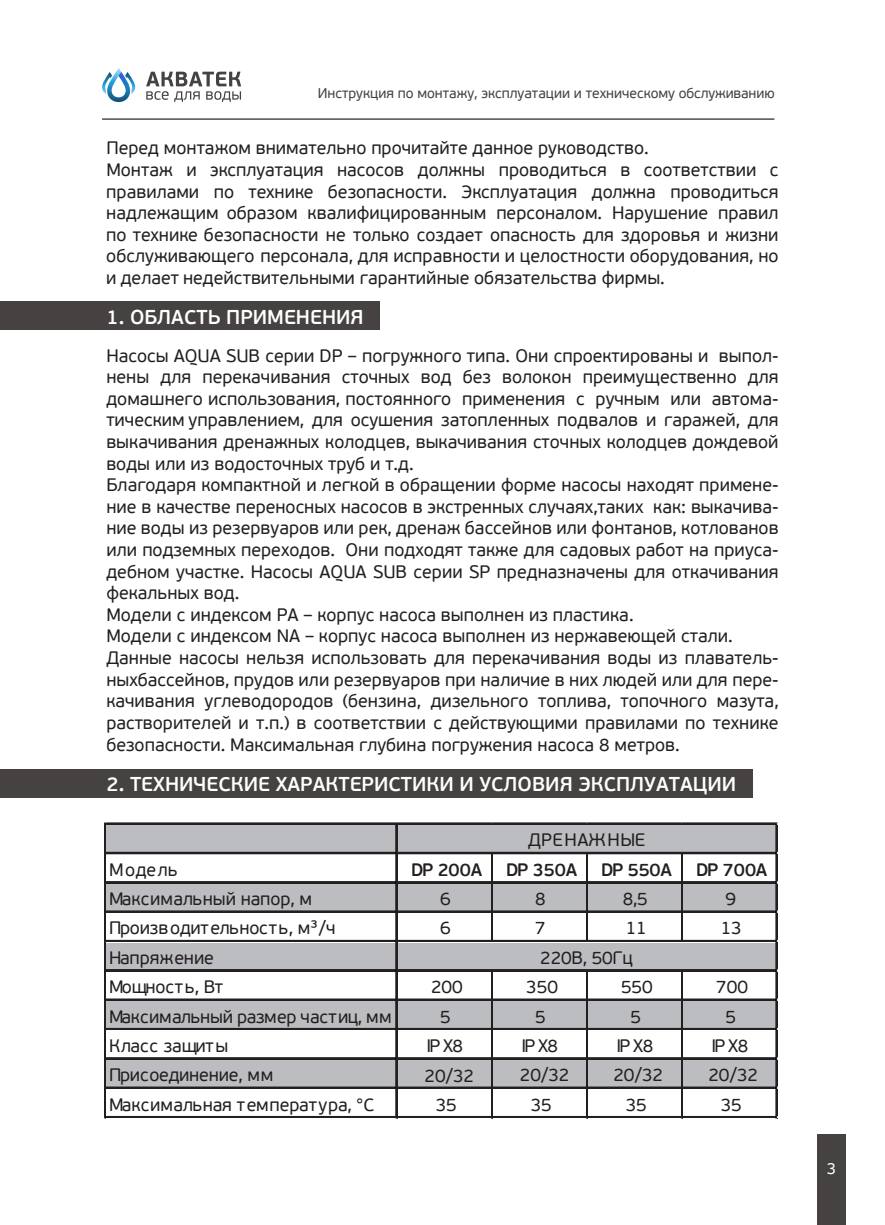
<style>
.page{position:relative;width:885px;height:1225px;background:#fff}
.page>*{position:absolute;margin:0;border:0;box-sizing:border-box;transform-origin:0 0}
.t1{font:600 20px "PF Beau Sans Pro";color:#fff}
.t2{font:18px/21.6px "PF Beau Sans Pro";color:#231f20}
.t3{font:18px "PF Beau Sans Pro";letter-spacing:-.02em;color:#231f20}
.t4{font:600 18px "PF Beau Sans Pro";letter-spacing:-.01em;color:#231f20}
.t5{font:18px "PF Beau Sans Pro";letter-spacing:.03em;color:#231f20}
.t6{font:16px "PF Beau Sans Pro";color:#fff}
.t7{font:14px "PF Beau Sans Pro";color:#454241}
</style>
<div class="page">
<div style="left:0;top:301px;width:380px;height:29px;background:#454241"></div>
<div style="left:0;top:769px;width:752px;height:29px;background:#454241"></div>
<div style="left:106px;top:823px;width:669px;height:32px;background:#bcbdc0"></div>
<div style="left:106px;top:883px;width:669px;height:28px;background:#bcbdc0"></div>
<div style="left:106px;top:942px;width:669px;height:29px;background:#bcbdc0"></div>
<div style="left:106px;top:1000px;width:669px;height:30px;background:#bcbdc0"></div>
<div style="left:106px;top:1059px;width:669px;height:29px;background:#bcbdc0"></div>
<hr style="left:106px;top:823px;width:671px;height:2px;background:#231f20">
<hr style="left:106px;top:852px;width:671px;height:2px;background:#231f20">
<hr style="left:106px;top:881px;width:671px;height:2px;background:#231f20">
<hr style="left:106px;top:910px;width:671px;height:1px;background:#050504">
<hr style="left:106px;top:911px;width:671px;height:2px;background:#231f20">
<hr style="left:106px;top:940px;width:671px;height:2px;background:#231f20">
<hr style="left:106px;top:969px;width:671px;height:2px;background:#231f20">
<hr style="left:106px;top:998px;width:671px;height:1px;background:#050504">
<hr style="left:106px;top:999px;width:671px;height:2px;background:#231f20">
<hr style="left:106px;top:1028px;width:671px;height:2px;background:#231f20">
<hr style="left:106px;top:1057px;width:671px;height:2px;background:#231f20">
<hr style="left:106px;top:1086px;width:671px;height:1px;background:#050504">
<hr style="left:106px;top:1087px;width:671px;height:2px;background:#231f20">
<hr style="left:104px;top:823px;width:1px;height:295px;background:#050504">
<hr style="left:105px;top:823px;width:1px;height:295px;background:#231f20">
<hr style="left:395px;top:825px;width:1px;height:293px;background:#050504">
<hr style="left:396px;top:825px;width:1px;height:293px;background:#231f20">
<hr style="left:491px;top:854px;width:1px;height:86px;background:#231f20">
<hr style="left:586px;top:854px;width:1px;height:86px;background:#231f20">
<hr style="left:680px;top:854px;width:2px;height:86px;background:#231f20">
<hr style="left:491px;top:969px;width:1px;height:149px;background:#231f20">
<hr style="left:586px;top:969px;width:1px;height:149px;background:#231f20">
<hr style="left:680px;top:969px;width:2px;height:149px;background:#231f20">
<hr style="left:106px;top:1116px;width:671px;height:2px;background:#231f20">
<hr style="left:775px;top:825px;width:2px;height:293px;background:#231f20">
<div style="left:816px;top:1134px;width:29px;height:91px;background:#454241"></div>
<svg style="left:146px;top:72px;width:95px;height:30px"></svg>
<svg style="left:102px;top:68px;width:33px;height:34px"></svg>
<hr style="left:102px;top:118px;width:672px;height:2px;background:#454241">
<p class="t7" style="left:318px;top:85px;width:458px">Инструкция по монтажу, эксплуатации и техническому обслуживанию</p>
<p class="t2" style="left:106px;top:138px;width:673px">Перед монтажом внимательно прочитайте данное руководство.<br>Монтаж и эксплуатация насосов должны проводиться в соответствии с правилами по технике безопасности. Эксплуатация должна проводиться надлежащим образом квалифицированным персоналом. Нарушение правил по технике безопасности не только создает опасность для здоровья и жизни обслуживающего персонала, для исправности и целостности оборудования, но и делает недействительными гарантийные обязательства фирмы.</p>
<p class="t1" style="left:106px;top:305px;width:259px">1. ОБЛАСТЬ ПРИМЕНЕНИЯ</p>
<p class="t2" style="left:106px;top:345px;width:673px">Насосы AQUA SUB серии DP – погружного типа. Они спроектированы и выпол&shy;нены для перекачивания сточных вод без волокон преимущественно для домашнего использования, постоянного применения с ручным или автома&shy;тическим управлением, для осушения затопленных подвалов и гаражей, для выкачивания дренажных колодцев, выкачивания сточных колодцев дождевой воды или из водосточных труб и т.д.<br>Благодаря компактной и легкой в обращении форме насосы находят примене&shy;ние в качестве переносных насосов в экстренных случаях,таких как: выкачива&shy;ние воды из резервуаров или рек, дренаж бассейнов или фонтанов, котлованов или подземных переходов. Они подходят также для садовых работ на приуса&shy;дебном участке. Насосы AQUA SUB серии SP предназначены для откачивания фекальных вод.<br>Модели с индексом PA – корпус насоса выполнен из пластика.<br>Модели с индексом NA – корпус насоса выполнен из нержавеющей стали.<br>Данные насосы нельзя использовать для перекачивания воды из плаватель&shy;ныхбассейнов, прудов или резервуаров при наличие в них людей или для пере&shy;качивания углеводородов (бензина, дизельного топлива, топочного мазута, растворителей и т.п.) в соответствии с действующими правилами по технике безопасности. Максимальная глубина погружения насоса 8 метров.</p>
<p class="t1" style="left:106px;top:771px;width:631px">2. ТЕХНИЧЕСКИЕ ХАРАКТЕРИСТИКИ И УСЛОВИЯ ЭКСПЛУАТАЦИИ</p>
<p class="t5" style="left:528px;top:830px;width:119px">ДРЕНАЖНЫЕ</p>
<p class="t2" style="left:109px;top:859px;width:70px">Модель</p>
<p class="t4" style="left:411px;top:859px;width:72px">DP 200A</p>
<p class="t4" style="left:506px;top:859px;width:73px">DP 350A</p>
<p class="t4" style="left:601px;top:859px;width:72px">DP 550A</p>
<p class="t4" style="left:696px;top:859px;width:73px">DP 700A</p>
<p class="t2" style="left:109px;top:888px;width:204px">Максимальный напор, м</p>
<p class="t2" style="left:440px;top:888px;width:12px">6</p>
<p class="t2" style="left:535px;top:888px;width:12px">8</p>
<p class="t2" style="left:622px;top:888px;width:27px">8,5</p>
<p class="t2" style="left:725px;top:888px;width:12px">9</p>
<p class="t2" style="left:109px;top:918px;width:228px">Производительность, м³/ч</p>
<p class="t2" style="left:440px;top:918px;width:12px">6</p>
<p class="t2" style="left:535px;top:918px;width:12px">7</p>
<p class="t2" style="left:625px;top:918px;width:23px">11</p>
<p class="t2" style="left:720px;top:918px;width:23px">13</p>
<p class="t2" style="left:109px;top:947px;width:106px">Напряжение</p>
<p class="t2" style="left:540px;top:947px;width:94px">220В, 50Гц</p>
<p class="t2" style="left:109px;top:976px;width:115px">Мощность, Вт</p>
<p class="t2" style="left:431px;top:976px;width:33px">200</p>
<p class="t2" style="left:526px;top:976px;width:33px">350</p>
<p class="t2" style="left:621px;top:976px;width:33px">550</p>
<p class="t2" style="left:716px;top:976px;width:33px">700</p>
<p class="t3" style="left:109px;top:1006px;width:284px">Максимальный размер частиц, мм</p>
<p class="t2" style="left:440px;top:1006px;width:12px">5</p>
<p class="t2" style="left:535px;top:1006px;width:12px">5</p>
<p class="t2" style="left:630px;top:1006px;width:12px">5</p>
<p class="t2" style="left:725px;top:1006px;width:12px">5</p>
<p class="t2" style="left:109px;top:1035px;width:121px">Класс защиты</p>
<p class="t2" style="left:426px;top:1035px;width:38px">IP X8</p>
<p class="t2" style="left:521px;top:1035px;width:38px">IP X8</p>
<p class="t2" style="left:616px;top:1035px;width:38px">IP X8</p>
<p class="t2" style="left:711px;top:1035px;width:38px">IP X8</p>
<p class="t2" style="left:109px;top:1064px;width:165px">Присоединение, мм</p>
<p class="t2" style="left:424px;top:1065px;width:51px">20/32</p>
<p class="t2" style="left:520px;top:1064px;width:51px">20/32</p>
<p class="t2" style="left:613px;top:1064px;width:51px">20/32</p>
<p class="t2" style="left:708px;top:1064px;width:51px">20/32</p>
<p class="t2" style="left:109px;top:1094px;width:266px">Максимальная температура, °C</p>
<p class="t2" style="left:435px;top:1094px;width:23px">35</p>
<p class="t2" style="left:530px;top:1094px;width:23px">35</p>
<p class="t2" style="left:625px;top:1094px;width:23px">35</p>
<p class="t2" style="left:720px;top:1094px;width:23px">35</p>
<p class="t6" style="left:826px;top:1158px;width:11px">3</p>
</div>
